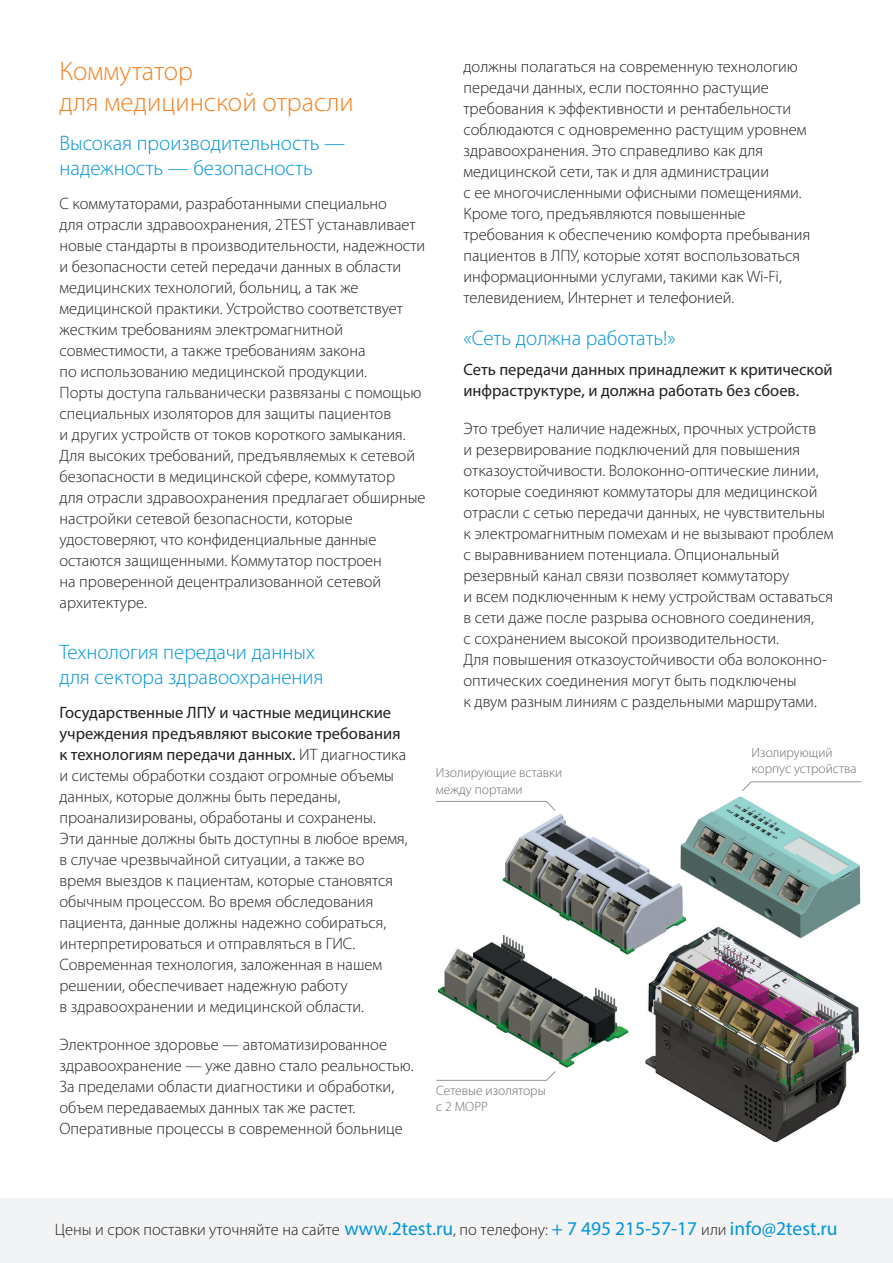
<style>
.page{position:relative;width:893px;height:1263px;background:#fff}
.page>*{position:absolute;margin:0;border:0;box-sizing:border-box;transform-origin:0 0}
.t1{font:300 27px/31.5px "Myriad Pro";color:#f58220}
.t2{font:300 21px/25.5px "Myriad Pro";color:#0095d9}
.t3{font:300 16.5px/21px "Myriad Pro";color:#231f20}
.t4{font:16.5px/21px "Myriad Pro";color:#231f20}
.t5{font:300 13.5px/16.2px "Myriad Pro";color:#6c6d70}
.s1{font-weight:400}
.s2{font-weight:400;font-size:19.5px;color:#0095d9}
</style>
<div class="page">
<svg style="left:436px;top:1071px;width:120px;height:10px"></svg>
<svg style="left:436px;top:801px;width:120px;height:10px"></svg>
<svg style="left:742px;top:781px;width:120px;height:10px"></svg>
<img style="left:502px;top:814px;width:178px;height:140px">
<img style="left:644px;top:926px;width:216px;height:216px">
<img style="left:680px;top:796px;width:180px;height:146px">
<img style="left:438px;top:934px;width:191px;height:134px">
<div style="left:0;top:1198px;width:893px;height:65px;background:#f2f3f4"></div>
<h1 class="t1" style="left:60px;top:55px;width:296px">Коммутатор<br>для медицинской отрасли</h1>
<p class="t2" style="left:60px;top:130px;width:287px">Высокая производительность — надежность — безопасность</p>
<p class="t3" style="left:60px;top:193px;width:367px">C коммутаторами, разработанными специально<br>для отрасли здравоохранения, 2TEST устанавливает новые стандарты в производительности, надежности и безопасности сетей передачи данных в области медицинских технологий, больниц, а так же медицинской практики. Устройство соответствует жестким требованиям электромагнитной совместимости, а также требованиям закона<br>по использованию медицинской продукции.<br>Порты доступа гальванически развязаны с помощью специальных изоляторов для защиты пациентов<br>и других устройств от токов короткого замыкания.<br>Для высоких требований, предъявляемых к сетевой безопасности в медицинской сфере, коммутатор<br>для отрасли здравоохранения предлагает обширные настройки сетевой безопасности, которые удостоверяют, что конфиденциальные данные остаются защищенными. Коммутатор построен<br>на проверенной децентрализованной сетевой архитектуре.</p>
<p class="t2" style="left:60px;top:639px;width:265px">Технология передачи данных для сектора здравоохранения</p>
<p class="t3" style="left:60px;top:702px;width:350px"><span class="s1">Государственные ЛПУ и частные медицинские учреждения предъявляют высокие требования к технологиям передачи данных.</span> ИТ диагностика и системы обработки создают огромные объемы данных, которые должны быть переданы, проанализированы, обработаны и сохранены.<br>Эти данные должны быть доступны в любое время, в случае чрезвычайной ситуации, а также во время выездов к пациентам, которые становятся обычным процессом. Во время обследования пациента, данные должны надежно собираться, интерпретироваться и отправляться в ГИС.<br>Современная технология, заложенная в нашем решении, обеспечивает надежную работу<br>в здравоохранении и медицинской области.</p>
<p class="t3" style="left:60px;top:1034px;width:356px">Электронное здоровье — автоматизированное здравоохранение — уже давно стало реальностью.<br>За пределами области диагностики и обработки, объем передаваемых данных так же растет.<br>Оперативные процессы в современной больнице</p>
<p class="t3" style="left:463px;top:56px;width:348px">должны полагаться на современную технологию передачи данных, если постоянно растущие требования к эффективности и рентабельности соблюдаются с одновременно растущим уровнем здравоохранения. Это справедливо как для медицинской сети, так и для администрации<br>с ее многочисленными офисными помещениями.<br>Кроме того, предъявляются повышенные требования к обеспечению комфорта пребывания пациентов в ЛПУ, которые хотят воспользоваться информационными услугами, такими как Wi-Fi, телевидением, Интернет и телефонией.</p>
<p class="t2" style="left:463px;top:325px;width:214px">«Сеть должна работать!»</p>
<p class="t4" style="left:463px;top:359px;width:371px">Сеть передачи данных принадлежит к критической инфраструктуре, и должна работать без сбоев.</p>
<p class="t3" style="left:463px;top:418px;width:371px">Это требует наличие надежных, прочных устройств<br>и резервирование подключений для повышения отказоустойчивости. Волоконно-оптические линии, которые соединяют коммутаторы для медицинской отрасли с сетью передачи данных, не чувствительны к электромагнитным помехам и не вызывают проблем с выравниванием потенциала. Опциональный резервный канал связи позволяет коммутатору<br>и всем подключенным к нему устройствам оставаться в сети даже после разрыва основного соединения,<br>с сохранением высокой производительности.<br>Для повышения отказоустойчивости оба волоконно&shy;оптических соединения могут быть подключены<br>к двум разным линиям с раздельными маршрутами.</p>
<p class="t5" style="left:436px;top:765px;width:128px">Изолирующие вставки между портами</p>
<p class="t5" style="left:436px;top:1082px;width:111px">Сетевые изоляторы с 2 МОРР</p>
<p class="t5" style="left:752px;top:744px;width:107px">Изолирующий корпус устройства</p>
<p class="t3" style="left:55px;top:1219px;width:784px">Цены и срок поставки уточняйте на сайте <span class="s2">www.2test.ru</span>, по телефону: <span class="s2">+ 7 495 215-57-17</span> или <span class="s2">info@2test.ru</span></p>
</div>
